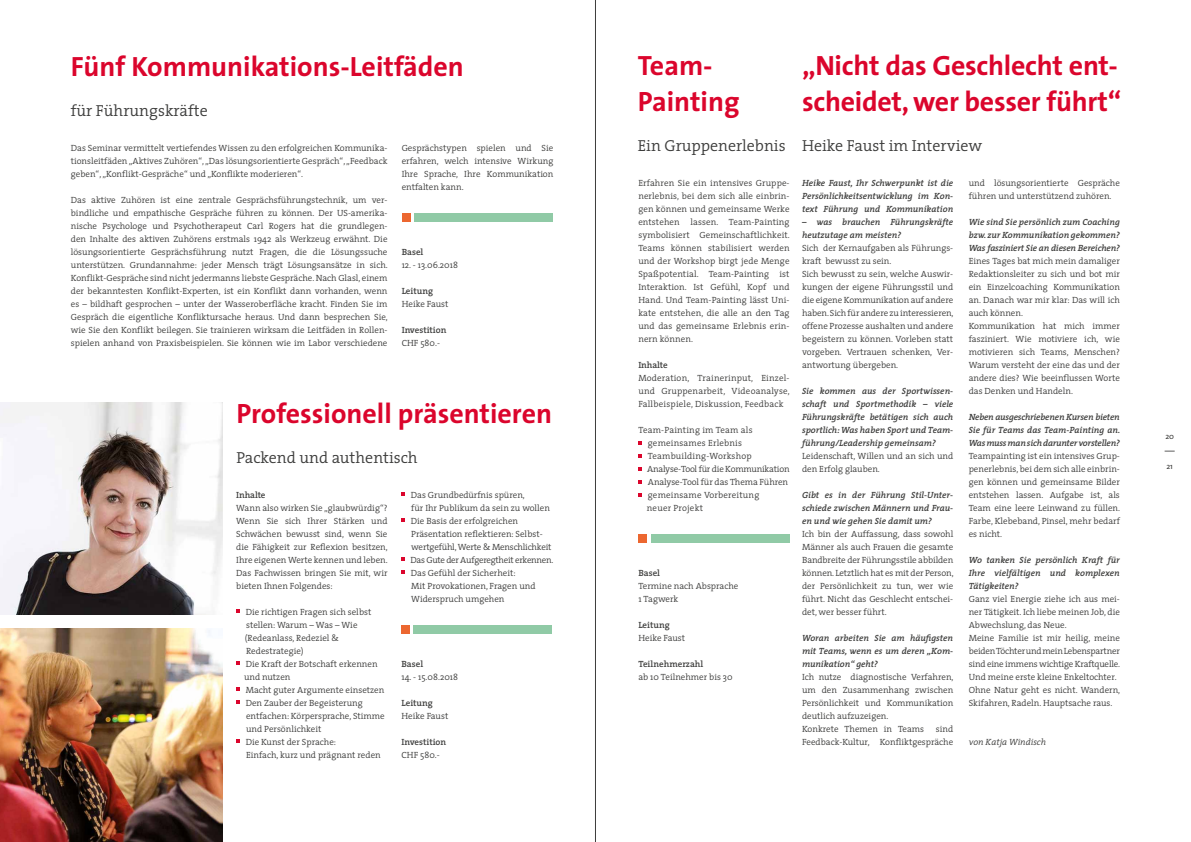
<style>
.page{position:relative;width:1191px;height:842px;background:#fff}
.page>*{position:absolute;margin:0;border:0;box-sizing:border-box;transform-origin:0 0}
.t1{font:700 28px/36px "The Sans";letter-spacing:-.005em;color:#db052c}
.t2{font:300 16px "The Serif";color:#3c3c3b}
.t3{font:10px "The Sans";color:#3c3c3b}
.t4{font:300 9px/13px "The Serif";color:#3c3c3b}
.t5{font:italic 600 9px/13px "The Serif";color:#3c3c3b;text-align:justify}
.t6{font:300 9px/13px "The Serif";letter-spacing:.02em;color:#3c3c3b}
.t7{font:600 9px "The Serif";color:#3c3c3b}
.t8{font:italic 300 9px "The Serif";color:#3c3c3b}
.t9{font:8px "The Sans";color:#3c3c3b}
</style>
<div class="page">
<img style="left:0;top:403px;width:222px;height:211px">
<img style="left:0;top:628px;width:222px;height:214px">
<div style="left:413px;top:625px;width:139px;height:9px;background:#90caa6"></div>
<div style="left:401px;top:625px;width:8px;height:9px;background:#ec6730"></div>
<div style="left:414px;top:213px;width:139px;height:9px;background:#90caa6"></div>
<div style="left:402px;top:213px;width:8px;height:9px;background:#ec6730"></div>
<div style="left:650px;top:534px;width:139px;height:9px;background:#90caa6"></div>
<div style="left:638px;top:534px;width:9px;height:9px;background:#ec6730"></div>
<hr style="left:595px;top:0;width:1px;height:842px;background:#3c3c3b">
<h1 class="t1" style="left:71px;top:48px;width:394px">Fünf Kommunikations-Leitfäden</h1>
<h1 class="t1" style="left:638px;top:47px;width:103px">Team-<br>Painting</h1>
<h2 class="t2" style="left:71px;top:97px;width:138px">für Führungskräfte</h2>
<p class="t4" style="left:71px;top:141px;width:318px;text-align:justify">Das Seminar vermittelt vertiefendes Wissen zu den erfolgreichen Kommunika&shy;tionsleitfäden „Aktives Zuhören“, „Das lösungsorientierte Gespräch“, „Feedback geben“, „Konflikt-Gespräche“ und „Konflikte moderieren“.</p>
<p class="t4" style="left:71px;top:193px;width:318px;text-align:justify">Das aktive Zuhören ist eine zentrale Gesprächsführungstechnik, um ver&shy;bindliche und empathische Gespräche führen zu können. Der US-amerika&shy;nische Psychologe und Psychotherapeut Carl Rogers hat die grundlegen&shy;den Inhalte des aktiven Zuhörens erstmals 1942 als Werkzeug erwähnt. Die lösungsorientierte Gesprächsführung nutzt Fragen, die die Lösungssuche unterstützen. Grundannahme: jeder Mensch trägt Lösungsansätze in sich.<br>Konflikt-Gespräche sind nicht jedermanns liebste Gespräche. Nach Glasl, einem der bekanntesten Konflikt-Experten, ist ein Konflikt dann vorhanden, wenn es – bildhaft gesprochen – unter der Wasseroberfläche kracht. Finden Sie im Gespräch die eigentliche Konfliktursache heraus. Und dann besprechen Sie, wie Sie den Konflikt beilegen. Sie trainieren wirksam die Leitfäden in Rollen&shy;spielen anhand von Praxisbeispielen. Sie können wie im Labor verschiedene</p>
<p class="t4" style="left:402px;top:141px;width:153px;text-align:justify">Gesprächstypen spielen und Sie erfahren, welch intensive Wirkung Ihre Sprache, Ihre Kommunikation entfalten kann.</p>
<p class="t7" style="left:402px;top:244px;width:23px">Basel</p>
<p class="t4" style="left:402px;top:258px;width:58px">12. - 13.06.2018</p>
<p class="t7" style="left:402px;top:283px;width:33px">Leitung</p>
<p class="t4" style="left:402px;top:297px;width:48px">Heike Faust</p>
<p class="t7" style="left:402px;top:322px;width:46px">Investition</p>
<p class="t4" style="left:402px;top:336px;width:40px">CHF 580.-</p>
<h1 class="t1" style="left:236px;top:395px;width:317px">Professionell präsentieren</h1>
<h2 class="t2" style="left:236px;top:444px;width:183px">Packend und authentisch</h2>
<p class="t4" style="left:410px;top:488px;width:144px">Das Grundbedürfnis spüren,<br>für Ihr Publikum da sein zu wollen<br>Die Basis der erfolgreichen<br>Präsentation reflektieren: Selbst&shy;wertgefühl, Werte &amp; Menschlichkeit<br>Das Gute der Aufgeregtheit erkennen.<br>Das Gefühl der Sicherheit:<br>Mit Provokationen, Fragen und<br>Widerspruch umgehen</p>
<p class="t7" style="left:236px;top:487px;width:31px">Inhalte</p>
<p class="t4" style="left:236px;top:501px;width:153px;text-align:justify">Wann also wirken Sie „glaubwürdig“?<br>Wenn Sie sich Ihrer Stärken und Schwächen bewusst sind, wenn Sie die Fähigkeit zur Reflexion besitzen, Ihre eigenen Werte kennen und leben.<br>Das Fachwissen bringen Sie mit, wir bieten Ihnen Folgendes:</p>
<p class="t4" style="left:244px;top:605px;width:142px">Die richtigen Fragen sich selbst stellen: Warum – Was – Wie (Redeanlass, Redeziel &amp;<br>Redestrategie)<br>Die Kraft der Botschaft erkennen und nutzen<br>Macht guter Argumente einsetzen<br>Den Zauber der Begeisterung entfachen: Körpersprache, Stimme und Persönlichkeit<br>Die Kunst der Sprache:<br>Einfach, kurz und prägnant reden</p>
<p class="t7" style="left:401px;top:656px;width:23px">Basel</p>
<p class="t4" style="left:401px;top:670px;width:58px">14. - 15.08.2018</p>
<p class="t7" style="left:401px;top:695px;width:33px">Leitung</p>
<p class="t4" style="left:401px;top:709px;width:48px">Heike Faust</p>
<p class="t7" style="left:401px;top:734px;width:46px">Investition</p>
<p class="t4" style="left:401px;top:748px;width:40px">CHF 580.-</p>
<h2 class="t2" style="left:638px;top:132px;width:149px">Ein Gruppenerlebnis</h2>
<p class="t4" style="left:638px;top:176px;width:153px;text-align:justify">Erfahren Sie ein intensives Gruppe&shy;nerlebnis, bei dem sich alle einbrin&shy;gen können und gemeinsame Werke entstehen lassen. Team-Painting symbolisiert Gemeinschaftlichkeit.<br>Teams können stabilisiert werden und der Workshop birgt jede Menge Spaßpotential. Team-Painting ist Interaktion. Ist Gefühl, Kopf und Hand. Und Team-Painting lässt Uni&shy;kate entstehen, die alle an den Tag und das gemeinsame Erlebnis erin&shy;nern können.</p>
<p class="t7" style="left:638px;top:357px;width:31px">Inhalte</p>
<p class="t4" style="left:638px;top:371px;width:153px;text-align:justify">Moderation, Trainerinput, Einzel&shy;und Gruppenarbeit, Videoanalyse, Fallbeispiele, Diskussion, Feedback</p>
<p class="t6" style="left:647px;top:423px;width:144px;text-indent:-9px">Team-Painting im Team als gemeinsames Erlebnis<br>Teambuilding-Workshop<br>Analyse-Tool für die Kommunikation<br>Analyse-Tool für das Thema Führen gemeinsame Vorbereitung<br>neuer Projekt</p>
<p class="t7" style="left:638px;top:565px;width:23px">Basel</p>
<p class="t4" style="left:638px;top:579px;width:102px">Termine nach Absprache<br>1 Tagwerk</p>
<p class="t7" style="left:638px;top:617px;width:33px">Leitung</p>
<p class="t4" style="left:638px;top:631px;width:48px">Heike Faust</p>
<p class="t7" style="left:638px;top:656px;width:67px">Teilnehmerzahl</p>
<p class="t4" style="left:638px;top:670px;width:96px">ab 10 Teilnehmer bis 30</p>
<h1 class="t1" style="left:802px;top:47px;width:321px">„Nicht das Geschlecht ent&shy;scheidet, wer besser führt“</h1>
<h2 class="t2" style="left:802px;top:132px;width:182px">Heike Faust im Interview</h2>
<p class="t5" style="left:802px;top:176px;width:153px">Heike Faust, Ihr Schwerpunkt ist die Persönlichkeitsentwicklung im Kon&shy;text Führung und Kommunikation</p>
<p class="t5" style="left:802px;top:215px;width:153px">– was brauchen Führungskräfte heutzutage am meisten?</p>
<p class="t4" style="left:802px;top:241px;width:153px">Sich der Kernaufgaben als Führungs&shy;kraft bewusst zu sein.<br>Sich bewusst zu sein, welche Auswir&shy;kungen der eigene Führungsstil und die eigene Kommunikation auf andere haben. Sich für andere zu interessieren, offene Prozesse aushalten und andere begeistern zu können. Vorleben statt vorgeben. Vertrauen schenken, Ver&shy;antwortung übergeben.</p>
<p class="t5" style="left:802px;top:384px;width:153px">Sie kommen aus der Sportwissen&shy;schaft und Sportmethodik – viele Führungskräfte betätigen sich auch sportlich: Was haben Sport und Team&shy;führung/Leadership gemeinsam?</p>
<p class="t4" style="left:802px;top:449px;width:153px">Leidenschaft, Willen und an sich und den Erfolg glauben.</p>
<p class="t5" style="left:802px;top:488px;width:153px">Gibt es in der Führung Stil-Unter&shy;schiede zwischen Männern und Frau&shy;en und wie gehen Sie damit um?</p>
<p class="t4" style="left:802px;top:527px;width:153px;text-align:justify">Ich bin der Auffassung, dass sowohl Männer als auch Frauen die gesamte Bandbreite der Führungsstile abbilden können. Letztlich hat es mit der Person, der Persönlichkeit zu tun, wer wie führt. Nicht das Geschlecht entschei&shy;det, wer besser führt.</p>
<p class="t5" style="left:802px;top:631px;width:153px">Woran arbeiten Sie am häufigsten mit Teams, wenn es um deren „Kom&shy;munikation“ geht?</p>
<p class="t4" style="left:802px;top:670px;width:153px">Ich nutze diagnostische Verfahren, um den Zusammenhang zwischen<br>Persönlichkeit und Kommunikation deutlich aufzuzeigen.<br>Konkrete Themen in Teams</p>
<p class="t4" style="left:802px;top:722px;width:153px;text-align:right">sind<br>Feedback-Kultur, Konfliktgespräche</p>
<p class="t4" style="left:968px;top:176px;width:153px">und lösungsorientierte Gespräche führen und unterstützend zuhören.</p>
<p class="t5" style="left:968px;top:215px;width:153px">Wie sind Sie persönlich zum Coaching bzw. zur Kommunikation gekommen?<br>Was fasziniert Sie an diesen Bereichen?</p>
<p class="t4" style="left:968px;top:254px;width:153px">Eines Tages bat mich mein damaliger<br>Redaktionsleiter zu sich und bot mir ein Einzelcoaching Kommunikation an. Danach war mir klar: Das will ich auch können.<br>Kommunikation hat mich immer fasziniert. Wie motiviere ich, wie motivieren sich Teams, Menschen?<br>Warum versteht der eine das und der andere dies? Wie beeinflussen Worte das Denken und Handeln.</p>
<p class="t5" style="left:968px;top:410px;width:153px">Neben ausgeschriebenen Kursen bieten Sie für Teams das Team-Painting an.<br>Was muss man sich darunter vorstellen?</p>
<p class="t4" style="left:968px;top:449px;width:153px;text-align:justify">Teampainting ist ein intensives Grup&shy;penerlebnis, bei dem sich alle einbrin&shy;gen können und gemeinsame Bilder entstehen lassen. Aufgabe ist, als Team eine leere Leinwand zu füllen.<br>Farbe, Klebeband, Pinsel, mehr bedarf es nicht.</p>
<p class="t5" style="left:968px;top:553px;width:153px">Wo tanken Sie persönlich Kraft für Ihre vielfältigen und komplexen Tätigkeiten?</p>
<p class="t4" style="left:968px;top:592px;width:153px">Ganz viel Energie ziehe ich aus mei&shy;ner Tätigkeit. Ich liebe meinen Job, die Abwechslung, das Neue.<br>Meine Familie ist mir heilig, meine beiden Töchter und mein Lebenspartner sind eine immens wichtige Kraftquelle.<br>Und meine erste kleine Enkeltochter.<br>Ohne Natur geht es nicht. Wandern, Skifahren, Radeln. Hauptsache raus.</p>
<p class="t8" style="left:968px;top:734px;width:79px">von Katja Windisch</p>
<p class="t9" style="left:1165px;top:429px;width:10px">20</p>
<p class="t3" style="left:1164px;top:442px;width:11px">—</p>
<p class="t9" style="left:1166px;top:459px;width:8px">21</p>
</div>
